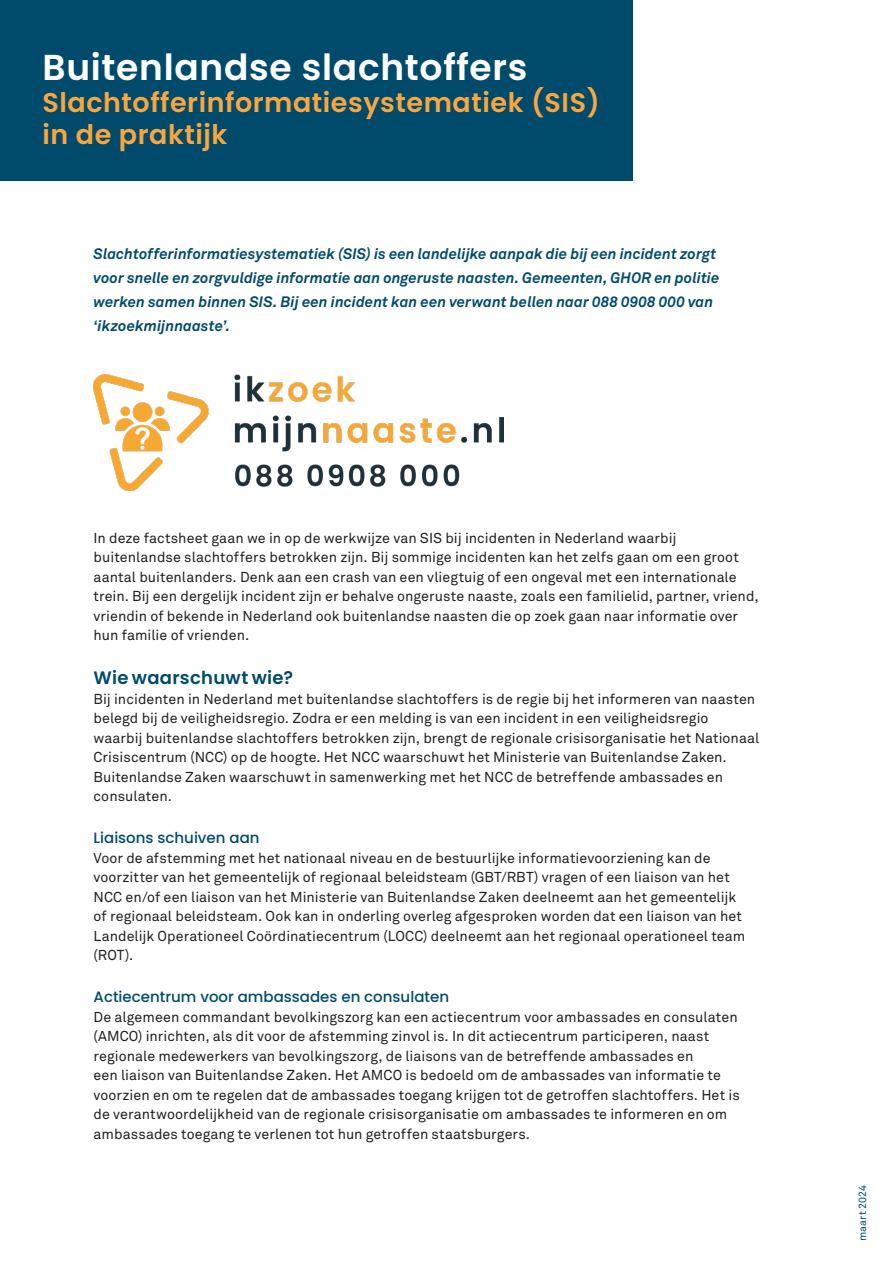
<style>
.page{position:relative;width:893px;height:1263px;background:#fff}
.page>*{position:absolute;margin:0;border:0;box-sizing:border-box;transform-origin:0 0}
.Titel_wit{font:600 36px "Poppins";letter-spacing:.02em;color:#fff}
.Titel_wit-2{font:600 27px/32.4px "Poppins";letter-spacing:.02em;color:#faa63f}
.Kop_1_poppins{font:600 18px "Poppins";letter-spacing:.015em;color:#004b6c}
.AGOZ_inleiding_bold{font:italic 700 15px/24px "Akkurat Std";color:#004b6c}
.AGOZ_broodtekst{font:500 15px "Poppins";color:#004b6c}
.AGOZ_broodtekst-2{font:14.25px/19.5px "Akkurat Std";letter-spacing:.005em;color:#231f20}
.LMD_grijze_tekst_linkerkolom{font:10.5px "Akkurat Std";letter-spacing:.015em;color:#004b6c}
</style>
<div class="page">
<div style="left:0;top:0;width:632px;height:181px;background:#004b6c"></div>
<img style="left:94px;top:375px;width:409px;height:115px">
<p class="Titel_wit" style="left:43px;top:46px;width:486px">Buitenlandse slachtoffers</p>
<p class="Titel_wit-2" style="left:43px;top:86px;width:559px">Slachtofferinformatiesystematiek (SIS) in de praktijk</p>
<p class="AGOZ_inleiding_bold" style="left:94px;top:242px;width:624px">Slachtofferinformatiesystematiek (SIS) is een landelijke aanpak die bij een incident zorgt</p>
<p class="AGOZ_inleiding_bold" style="left:94px;top:266px;width:627px">voor snelle en zorgvuldige informatie aan ongeruste naasten. Gemeenten, GHOR en politie werken samen binnen SIS. Bij een incident kan een verwant bellen naar 088 0908 000 van ‘ikzoekmijnnaaste’.</p>
<p class="AGOZ_broodtekst-2" style="left:94px;top:528px;width:667px">In deze factsheet gaan we in op de werkwijze van SIS bij incidenten in Nederland waarbij buitenlandse slachtoffers betrokken zijn. Bij sommige incidenten kan het zelfs gaan om een groot aantal buitenlanders. Denk aan een crash van een vliegtuig of een ongeval met een internationale trein. Bij een dergelijk incident zijn er behalve ongeruste naaste, zoals een familielid, partner, vriend, vriendin of bekende in Nederland ook buitenlandse naasten die op zoek gaan naar informatie over hun familie of vrienden.</p>
<p class="Kop_1_poppins" style="left:94px;top:667px;width:201px">Wie waarschuwt wie?</p>
<p class="AGOZ_broodtekst-2" style="left:94px;top:689px;width:667px">Bij incidenten in Nederland met buitenlandse slachtoffers is de regie bij het informeren van naasten belegd bij de veiligheidsregio. Zodra er een melding is van een incident in een veiligheidsregio waarbij buitenlandse slachtoffers betrokken zijn, brengt de regionale crisisorganisatie het Nationaal Crisiscentrum (NCC) op de hoogte. Het NCC waarschuwt het Ministerie van Buitenlandse Zaken.<br>Buitenlandse Zaken waarschuwt in samenwerking met het NCC de betreffende ambassades en consulaten.</p>
<p class="AGOZ_broodtekst" style="left:94px;top:829px;width:168px">Liaisons schuiven aan</p>
<p class="AGOZ_broodtekst-2" style="left:94px;top:848px;width:653px">Voor de afstemming met het nationaal niveau en de bestuurlijke informatievoorziening kan de voorzitter van het gemeentelijk of regionaal beleidsteam (GBT/RBT) vragen of een liaison van het NCC en/of een liaison van het Ministerie van Buitenlandse Zaken deelneemt aan het gemeentelijk of regionaal beleidsteam. Ook kan in onderling overleg afgesproken worden dat een liaison van het Landelijk Operationeel Coördinatiecentrum (LOCC) deelneemt aan het regionaal operationeel team (ROT).</p>
<p class="AGOZ_broodtekst" style="left:94px;top:988px;width:357px">Actiecentrum voor ambassades en consulaten</p>
<p class="AGOZ_broodtekst-2" style="left:94px;top:1007px;width:648px">De algemeen commandant bevolkingszorg kan een actiecentrum voor ambassades en consulaten (AMCO) inrichten, als dit voor de afstemming zinvol is. In dit actiecentrum participeren, naast regionale medewerkers van bevolkingszorg, de liaisons van de betreffende ambassades en<br>een liaison van Buitenlandse Zaken. Het AMCO is bedoeld om de ambassades van informatie te voorzien en om te regelen dat de ambassades toegang krijgen tot de getroffen slachtoffers. Het is de verantwoordelijkheid van de regionale crisisorganisatie om ambassades te informeren en om ambassades toegang te verlenen tot hun getroffen staatsburgers.</p>
<p class="LMD_grijze_tekst_linkerkolom" style="left:856px;top:1241px;width:58px;rotate:-90deg">maart 2024</p>
</div>
